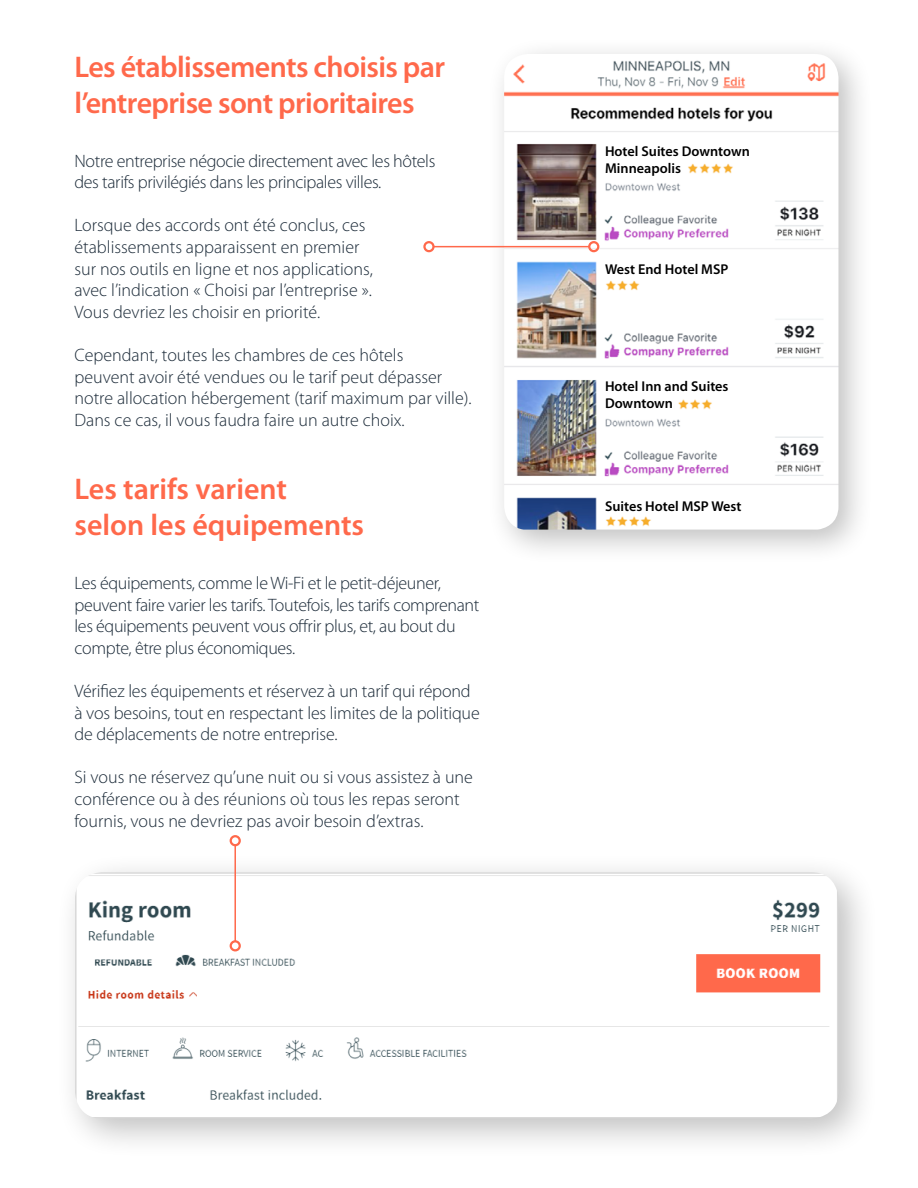
<style>
.page{position:relative;width:918px;height:1188px;background:#fff}
.page>*{position:absolute;margin:0;border:0;box-sizing:border-box;transform-origin:0 0}
.t1{font:600 30px/36px "Myriad Pro";letter-spacing:-.02em;color:#ff694b}
.t2{font:600 30px/36px "Myriad Pro";color:#ff694b}
.t3{font:300 18px/21.6px "Myriad Pro";letter-spacing:-.005em;color:#1c2b39}
.t4{font:600 14.25px/17.1px "Myriad Pro";color:#000}
</style>
<div class="page">
<div style="left:486px;top:36px;width:388px;height:530px;background:#000;opacity:.25"></div>
<img style="left:504px;top:54px;width:334px;height:476px">
<div style="left:56px;top:853px;width:823px;height:307px;background:#000;opacity:.25"></div>
<svg style="left:75px;top:872px;width:763px;height:247px"></svg>
<div style="left:602px;top:143px;width:173px;height:18px;background:#fff"></div>
<div style="left:602px;top:376px;width:198px;height:21px;background:#fff"></div>
<div style="left:602px;top:261px;width:198px;height:18px;background:#fff"></div>
<div style="left:602px;top:497px;width:198px;height:18px;background:#fff"></div>
<div style="left:602px;top:161px;width:84px;height:18px;background:#fff"></div>
<div style="left:602px;top:394px;width:72px;height:18px;background:#fff"></div>
<hr style="left:433px;top:246px;width:156px;height:1px;background:#ff694b">
<div style="left:423px;top:241px;width:12px;height:11px;border:2px solid #ff694b;border-radius:50%"></div>
<div style="left:588px;top:241px;width:11px;height:11px;border:2px solid #ff694b;border-radius:50%"></div>
<hr style="left:234px;top:845px;width:2px;height:96px;background:#ff694b">
<div style="left:230px;top:835px;width:11px;height:11px;border:2px solid #ff694b;border-radius:50%"></div>
<div style="left:230px;top:940px;width:11px;height:11px;border:2px solid #ff694b;border-radius:50%"></div>
<h1 class="t1" style="left:75px;top:48px;width:372px">Les établissements choisis par l’entreprise sont prioritaires</h1>
<p class="t3" style="left:75px;top:150px;width:362px">Notre entreprise négocie directement avec les hôtels des tarifs privilégiés dans les principales villes.</p>
<p class="t3" style="left:75px;top:214px;width:300px">Lorsque des accords ont été conclus, ces établissements apparaissent en premier sur nos outils en ligne et nos applications, avec l’indication « Choisi par l’entreprise ».<br>Vous devriez les choisir en priorité.</p>
<p class="t3" style="left:75px;top:344px;width:399px">Cependant, toutes les chambres de ces hôtels<br>peuvent avoir été vendues ou le tarif peut dépasser notre allocation hébergement (tarif maximum par ville).<br>Dans ce cas, il vous faudra faire un autre choix.</p>
<h1 class="t2" style="left:75px;top:470px;width:291px">Les tarifs varient selon les équipements</h1>
<p class="t3" style="left:75px;top:572px;width:406px">Les équipements, comme le Wi-Fi et le petit-déjeuner, peuvent faire varier les tarifs. Toutefois, les tarifs comprenant les équipements peuvent vous offrir plus, et, au bout du compte, être plus économiques.</p>
<p class="t3" style="left:75px;top:680px;width:407px">Vérifiez les équipements et réservez à un tarif qui répond à vos besoins, tout en respectant les limites de la politique de déplacements de notre entreprise.</p>
<p class="t3" style="left:75px;top:766px;width:400px">Si vous ne réservez qu’une nuit ou si vous assistez à une conférence ou à des réunions où tous les repas seront fournis, vous ne devriez pas avoir besoin d’extras.</p>
<p class="t4" style="left:605px;top:142px;width:146px">Hotel Suites Downtown<br>Minneapolis</p>
<p class="t4" style="left:605px;top:260px;width:125px">West End Hotel MSP</p>
<p class="t4" style="left:605px;top:377px;width:125px">Hotel Inn and Suites<br>Downtown</p>
<p class="t4" style="left:605px;top:497px;width:138px">Suites Hotel MSP West</p>
</div>
